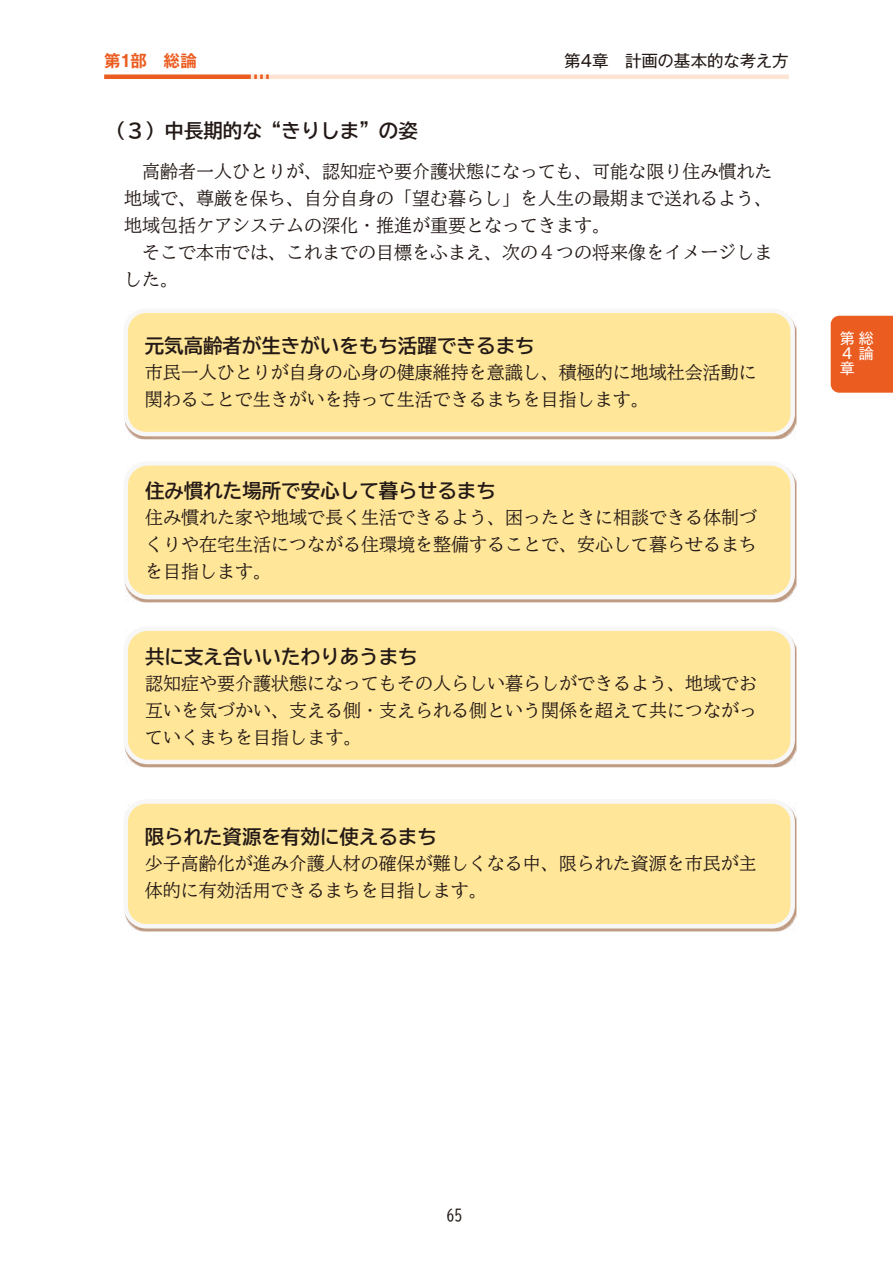
<style>
.page{position:relative;width:893px;height:1263px;background:#fff}
.page>*{position:absolute;margin:0;border:0;box-sizing:border-box;transform-origin:0 0}
.t1{font:19.5px "BIZ UD Gothic Bold";color:#231916}
.t2{font:18px/27px "BIZ UD Mincho Medium";color:#231916;text-align:justify}
.t3{font:16.5px "Gothic MB101 Pro";letter-spacing:-.005em;color:#221815}
.t4{font:700 16.5px "Gothic MB101 Pro De";color:#eb5c20}
.t5{font:15px/15px "Gothic MB101 Pro";color:#fff;text-align:justify}
.s1{font-size:20.85px}
</style>
<div class="page">
<div style="left:831px;top:316px;width:62px;height:77px;background:#eb5c20"></div>
<div style="left:104px;top:74px;width:147px;height:5px;background:#eb5c20"></div>
<div style="left:251px;top:74px;width:538px;height:5px;background:#fce3d2"></div>
<svg style="left:254px;top:74px;width:15px;height:5px"></svg>
<img style="left:125px;top:323px;width:671px;height:116px">
<div style="left:123px;top:308px;width:672px;height:128px;background:#ffe699;border:4px solid #f7f7f8;border-radius:21px"></div>
<img style="left:125px;top:476px;width:671px;height:126px">
<div style="left:123px;top:461px;width:672px;height:138px;background:#ffe699;border:4px solid #f7f7f8;border-radius:22px"></div>
<img style="left:125px;top:642px;width:671px;height:125px">
<div style="left:123px;top:626px;width:672px;height:138px;background:#ffe699;border:4px solid #f7f7f8;border-radius:22px"></div>
<img style="left:125px;top:810px;width:671px;height:121px">
<div style="left:123px;top:799px;width:672px;height:129px;background:#ffe699;border:4px solid #f7f7f8;border-radius:21px"></div>
<p class="t4" style="left:104px;top:47px;width:94px">第1部　総論</p>
<p class="t3" style="left:564px;top:47px;width:226px">第4章　計画の基本的な考え方</p>
<p class="t1" style="left:106px;top:121px;width:313px">（３）中長期的な“きりしま”の姿</p>
<p class="t2" style="left:124px;top:158px;width:650px;text-indent:18px">高齢者一人ひとりが、認知症や要介護状態になっても、可能な限り住み慣れた地域で、尊厳を保ち、自分自身の「望む暮らし」を人生の最期まで送れるよう、地域包括ケアシステムの深化・推進が重要となってきます。</p>
<p class="t2" style="left:124px;top:239px;width:650px;text-indent:18px">そこで本市では、これまでの目標をふまえ、次の４つの将来像をイメージしました。</p>
<p class="t1" style="left:145px;top:335px;width:391px">元気高齢者が生きがいをもち活躍できるまち</p>
<p class="t2" style="left:145px;top:358px;width:614px">市民一人ひとりが自身の心身の健康維持を意識し、積極的に地域社会活動に関わることで生きがいを持って生活できるまちを目指します。<span class="s1">-</span></p>
<p class="t1" style="left:145px;top:481px;width:352px">住み慣れた場所で安心して暮らせるまち</p>
<p class="t2" style="left:145px;top:504px;width:614px">住み慣れた家や地域で長く生活できるよう、困ったときに相談できる体制づくりや在宅生活につながる住環境を整備することで、安心して暮らせるまちを目指します。</p>
<p class="t1" style="left:145px;top:647px;width:274px">共に支え合いいたわりあうまち</p>
<p class="t2" style="left:145px;top:670px;width:614px">認知症や要介護状態になってもその人らしい暮らしができるよう、地域でお互いを気づかい、支える側・支えられる側という関係を超えて共につながっていくまちを目指します。</p>
<p class="t1" style="left:145px;top:827px;width:293px">限られた資源を有効に使えるまち</p>
<p class="t2" style="left:145px;top:850px;width:614px">少子高齢化が進み介護人材の確保が難しくなる中、限られた資源を市民が主体的に有効活用できるまちを目指します。</p>
<p class="t5" style="left:840px;top:328px;width:35px">第総４論章</p>
</div>
